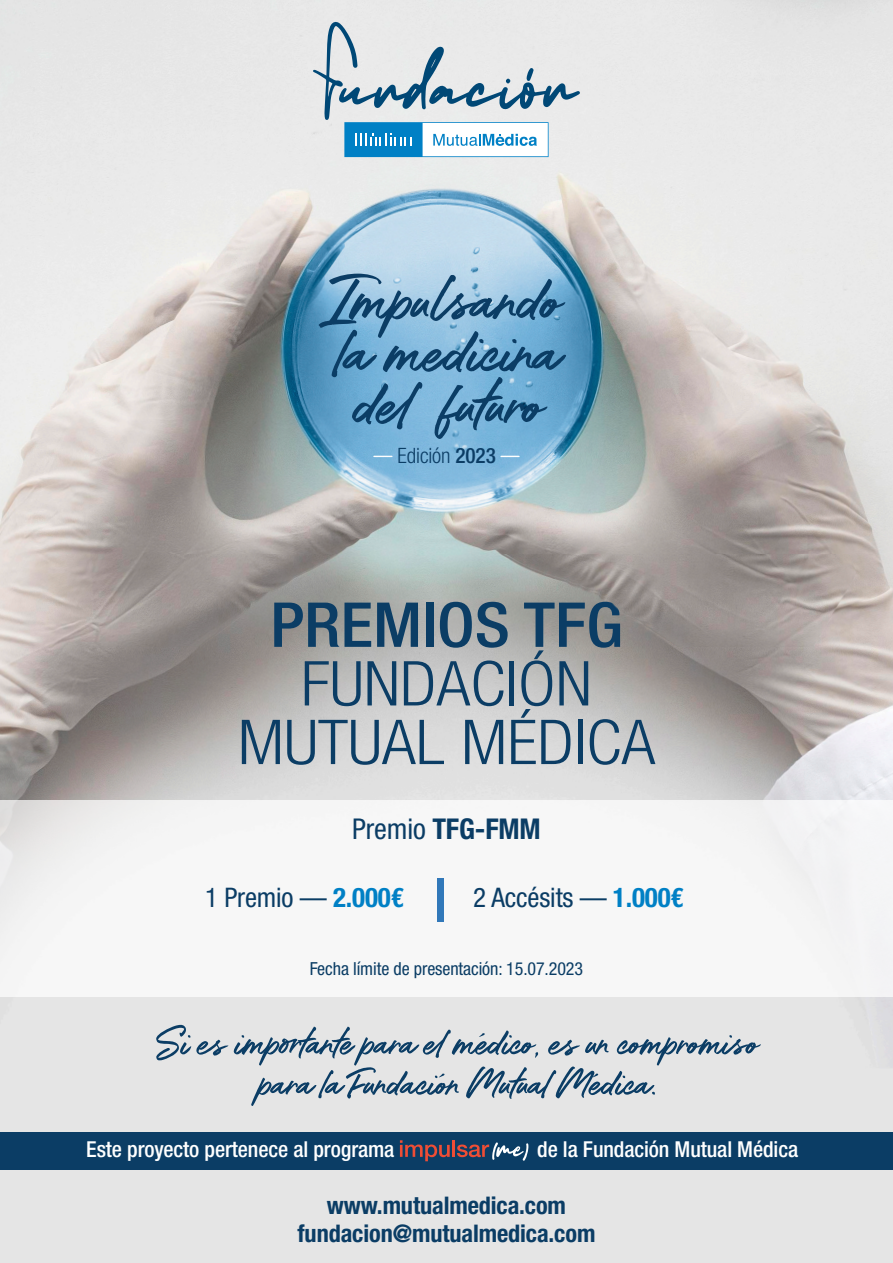
<style>
.page{position:relative;width:893px;height:1263px;background:#fff}
.page>*{position:absolute;margin:0;border:0;box-sizing:border-box;transform-origin:0 0}
.t1{font:90.45px "Kokomo Breeze";color:#0b3d65}
.t2{font:500 condensed 61.95px/58.7px "Helvetica Neue LT Std";color:#0b3d65;text-align:center;scale:1.09 1}
.t3{font:300 condensed 61.95px "Helvetica Neue LT Std";color:#0b3d65;scale:1.09 1}
.t4{font:53.85px/40.5px "Kokomo Breeze";color:#0b3d65;text-align:center}
.t5{font:700 condensed 28.65px "Helvetica Neue LT Std";letter-spacing:-.005em;color:#0b3d65}
.t6{font:condensed 27px "Helvetica Neue LT Std";letter-spacing:-.005em;color:#0b3d65}
.t7{font:700 condensed 24.3px "Helvetica Neue LT Std";letter-spacing:-.005em;color:#0b3d65}
.t8{font:500 condensed 22.05px "Helvetica Neue LT Std";letter-spacing:-.005em;color:#fff}
.t9{font:300 condensed 21.15px "Helvetica Neue LT Std";letter-spacing:-.005em;color:#0b3d65}
.t10{font:condensed 18px "Helvetica Neue LT Std";letter-spacing:-.005em;color:#0b3d65}
.s1{font-weight:500}
.s2{font-weight:300}
.s3{font-weight:400}
.s4{font-weight:700;color:#0080c5}
</style>
<div class="page">
<img style="left:0;top:0;width:893px;height:1263px">
<svg style="left:313px;top:21px;width:267px;height:136px;background:#c0d2dd"></svg>
<div style="left:0;top:800px;width:893px;height:197px;background:#f7f7f7"></div>
<div style="left:0;top:1133px;width:893px;height:37px;background:#0b3d65"></div>
<svg style="left:400px;top:1140px;width:50px;height:21px"></svg>
<hr style="left:452px;top:1140px;width:3px;height:17px;background:#ef4d35">
<svg style="left:457px;top:1142px;width:71px;height:19px"></svg>
<div style="left:437px;top:878px;width:7px;height:43px;background:#3178b9"></div>
<img style="left:0;top:554px;width:893px;height:92px">
<svg style="left:374px;top:456px;width:18px;height:1px"></svg>
<svg style="left:501px;top:456px;width:18px;height:1px"></svg>
<p class="t1" style="left:335px;top:257px;width:226px">Impulsando</p>
<p class="t1" style="left:336px;top:309px;width:225px">la medicina</p>
<p class="t1" style="left:353px;top:361px;width:191px">del futuro</p>
<p class="t9" style="left:398px;top:443px;width:100px">Edición <span class="s1">2023</span></p>
<p class="t2" style="left:270px;top:595px;width:325px">PREMIOS TFG<br><span class="s2">FUNDACIÓN</span></p>
<p class="t3" style="left:238px;top:707px;width:385px">MUTUAL MÉDICA</p>
<p class="t5" style="left:352px;top:811px;width:190px"><span class="s3">Premio</span> TFG-FMM</p>
<p class="t6" style="left:205px;top:882px;width:200px">1 Premio — <span class="s4">2.000€</span></p>
<p class="t6" style="left:473px;top:882px;width:212px">2 Accésits — <span class="s4">1.000€</span></p>
<p class="t10" style="left:310px;top:958px;width:275px">Fecha límite de presentación: 15.07.2023</p>
<p class="t4" style="left:157px;top:1024px;width:602px">Si es importante para el médico, es un compromiso para la Fundación Mutual Médica.</p>
<p class="t8" style="left:86px;top:1136px;width:310px">Este proyecto pertenece al programa</p>
<p class="t8" style="left:537px;top:1136px;width:262px">de la Fundación Mutual Médica</p>
<p class="t7" style="left:327px;top:1191px;width:241px">www.mutualmedica.com</p>
<p class="t7" style="left:298px;top:1219px;width:299px">fundacion@mutualmedica.com</p>
</div>
